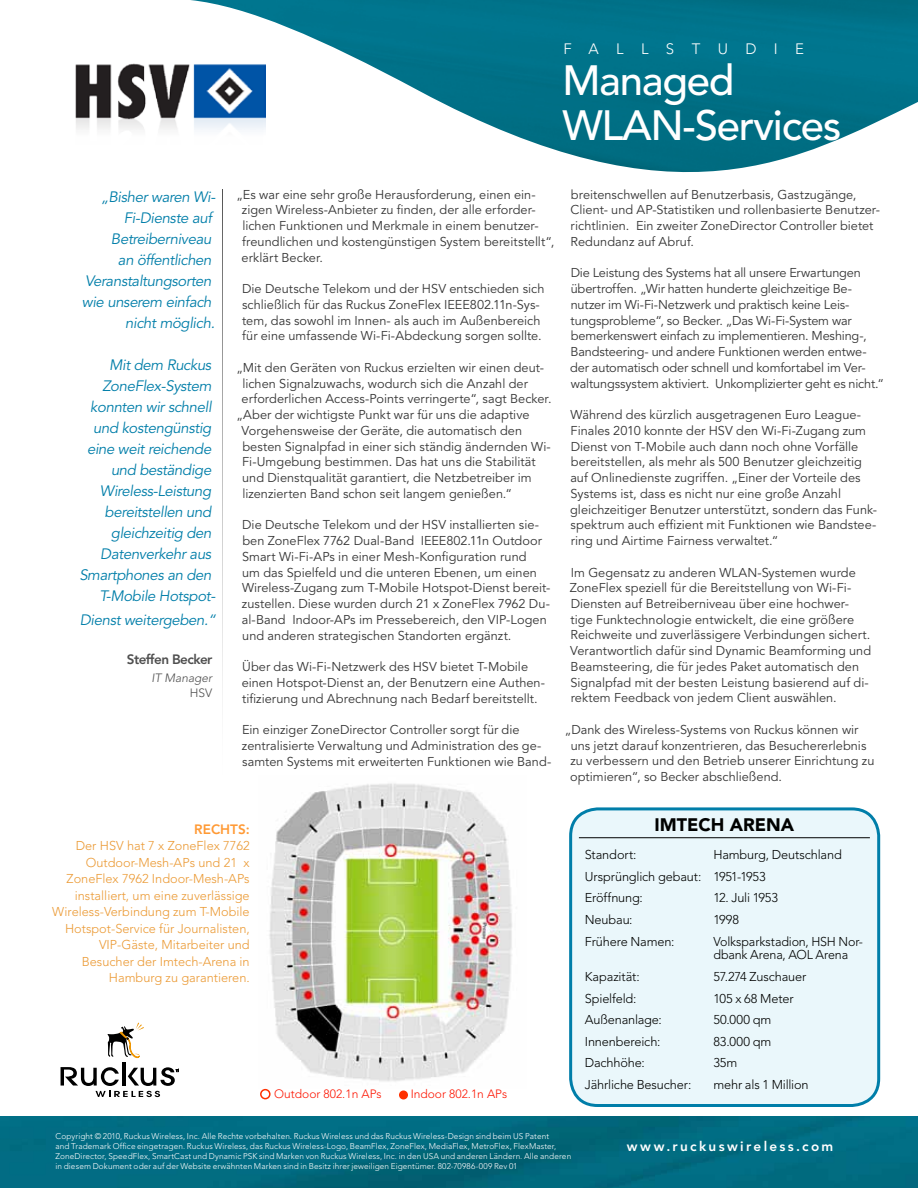
<style>
.page{position:relative;width:918px;height:1188px;background:#fff}
.page>*{position:absolute;margin:0;border:0;box-sizing:border-box;transform-origin:0 0}
.t1{font:500 42px/45px "Avenir LT Std";letter-spacing:-.03em;color:#fff}
.t2{font:900 18px "Avenir LT Std";color:#000100}
.t3{font:italic 15px/21px "Avenir LT Std";letter-spacing:-.025em;color:#007ea9;text-align:right}
.t4{font:300 15px "Avenir LT Std";letter-spacing:1.16em;color:#fff}
.t5{font:800 13.5px "Avenir LT Std";letter-spacing:.17em;color:#fff}
.t6{font:800 13.5px "Avenir LT Std";letter-spacing:-.04em;color:#4f4f4f}
.t7{font:800 13.5px "Avenir LT Std";color:#ff9a35}
.t8{font:12.75px/15.8px "Avenir LT Std";color:#363636}
.t9{font:300 12.75px/21.6px "Avenir LT Std";letter-spacing:-.01em;color:#000100}
.t10{font:300 12.75px/16.5px "Avenir LT Std";color:#eb9a35;text-align:right}
.t11{font:300 12px "Avenir LT Std";color:#fd1603}
.t12{font:italic 300 12px "Avenir LT Std";color:#4f4f4f}
.t13{font:300 12px "Avenir LT Std";color:#4f4f4f}
.t14{font:300 8.25px/9.9px "Avenir LT Std";letter-spacing:.01em;color:#fff}
</style>
<div class="page">
<img style="left:190px;top:0;width:728px;height:173px">
<img style="left:0;top:1117px;width:918px;height:71px">
<svg style="left:107px;top:1023px;width:37px;height:35px"></svg>
<hr style="left:123px;top:1062px;width:3px;height:24px;background:#000">
<svg style="left:61px;top:1067px;width:118px;height:30px"></svg>
<svg style="left:222px;top:189px;width:1px;height:511px"></svg>
<img style="left:75px;top:61px;width:191px;height:84px">
<div style="left:571px;top:809px;width:308px;height:297px;background:#eaf7fb;border-radius:27px"></div>
<hr style="left:579px;top:837px;width:291px;height:1px;background:#000100">
<div style="left:569px;top:807px;width:311px;height:300px;border:3px solid #007ea9;border-radius:27px"></div>
<img style="left:264px;top:783px;width:248px;height:306px">
<div style="left:399px;top:1090px;width:9px;height:10px;background:#ff3000;border-radius:50%"></div>
<div style="left:260px;top:1089px;width:11px;height:10px;border:2px solid #ff3000;border-radius:50%"></div>
<p class="t4" style="left:564px;top:40px;width:242px">Fallstudie</p>
<h1 class="t1" style="left:563px;top:59px;width:280px">Managed<br>WLAN-Services</h1>
<p class="t3" style="left:82px;top:187px;width:135px">„Bisher waren Wi-<br>Fi-Dienste auf<br>Betreiberniveau<br>an öffentlichen<br>Veranstaltungsorten wie unserem einfach nicht möglich.</p>
<p class="t3" style="left:79px;top:355px;width:138px">Mit dem Ruckus<br>ZoneFlex-System konnten wir schnell und kostengünstig eine weit reichende und beständige<br>Wireless-Leistung bereitstellen und gleichzeitig den<br>Datenverkehr aus<br>Smartphones an den<br>T-Mobile Hotspot-</p>
<p class="t3" style="left:80px;top:610px;width:137px">Dienst weitergeben.“</p>
<p class="t6" style="left:127px;top:652px;width:87px">Steffen Becker</p>
<p class="t12" style="left:151px;top:671px;width:62px">IT Manager</p>
<p class="t13" style="left:190px;top:686px;width:24px">HSV</p>
<p class="t8" style="left:242px;top:187px;width:314px;text-indent:-5px">„Es war eine sehr große Herausforderung, einen ein&shy;zigen Wireless-Anbieter zu finden, der alle erforder&shy;lichen Funktionen und Merkmale in einem benutzer&shy;freundlichen und kostengünstigen System bereitstellt“, erklärt Becker.</p>
<p class="t8" style="left:242px;top:281px;width:304px">Die Deutsche Telekom und der HSV entschieden sich schließlich für das Ruckus ZoneFlex IEEE802.11n-Sys&shy;tem, das sowohl im Innen- als auch im Außenbereich für eine umfassende Wi-Fi-Abdeckung sorgen sollte.</p>
<p class="t8" style="left:236px;top:360px;width:309px">„Mit den Geräten von Ruckus erzielten wir einen deut-</p>
<p class="t8" style="left:242px;top:376px;width:287px">lichen Signalzuwachs, wodurch sich die Anzahl der</p>
<p class="t8" style="left:242px;top:391px;width:311px">erforderlichen Access-Points verringerte“, sagt Becker.</p>
<p class="t8" style="left:236px;top:407px;width:295px">„Aber der wichtigste Punkt war für uns die adaptive</p>
<p class="t8" style="left:242px;top:423px;width:282px">Vorgehensweise der Geräte, die automatisch den</p>
<p class="t8" style="left:242px;top:439px;width:310px">besten Signalpfad in einer sich ständig ändernden Wi-</p>
<p class="t8" style="left:242px;top:454px;width:295px">Fi-Umgebung bestimmen. Das hat uns die Stabilität</p>
<p class="t8" style="left:242px;top:470px;width:291px">und Dienstqualität garantiert, die Netzbetreiber im</p>
<p class="t8" style="left:242px;top:486px;width:271px">lizenzierten Band schon seit langem genießen.“</p>
<p class="t8" style="left:242px;top:517px;width:310px">Die Deutsche Telekom und der HSV installierten sie&shy;ben ZoneFlex 7762 Dual-Band IEEE802.11n Outdoor Smart Wi-Fi-APs in einer Mesh-Konfiguration rund<br>um das Spielfeld und die unteren Ebenen, um einen Wireless-Zugang zum T-Mobile Hotspot-Dienst bereit&shy;zustellen. Diese wurden durch 21 x ZoneFlex 7962 Du&shy;al-Band Indoor-APs im Pressebereich, den VIP-Logen und anderen strategischen Standorten ergänzt.</p>
<p class="t8" style="left:242px;top:659px;width:305px">Über das Wi-Fi-Netzwerk des HSV bietet T-Mobile einen Hotspot-Dienst an, der Benutzern eine Authen&shy;tifizierung und Abrechnung nach Bedarf bereitstellt.</p>
<p class="t8" style="left:242px;top:722px;width:311px">Ein einziger ZoneDirector Controller sorgt für die zentralisierte Verwaltung und Administration des ge&shy;samten Systems mit erweiterten Funktionen wie Band-</p>
<p class="t7" style="left:194px;top:821px;width:57px">RECHTS:</p>
<p class="t10" style="left:52px;top:838px;width:199px">Der HSV hat 7 x ZoneFlex 7762<br>Outdoor-Mesh-APs und 21 x<br>ZoneFlex 7962 I ndoor-Mesh-APs installiert, um eine zuverlässige<br>Wireless-Verbindung zum T-Mobile<br>Hotspot-Service für Journalisten,<br>VI P-Gäste, Mitarbeiter und<br>Besucher der I mtech-Arena in<br>Hamburg zu garantieren.</p>
<p class="t11" style="left:274px;top:1087px;width:109px">Outdoor 802.1n APs</p>
<p class="t11" style="left:411px;top:1087px;width:98px">I ndoor 802.1n APs</p>
<p class="t8" style="left:571px;top:187px;width:311px">breitenschwellen auf Benutzerbasis, Gastzugänge, Client- und AP-Statistiken und rollenbasierte Benutzer&shy;richtlinien. Ein zweiter ZoneDirector Controller bietet Redundanz auf Abruf.</p>
<p class="t8" style="left:570px;top:265px;width:315px">Die Leistung des Systems hat all unsere Erwartungen übertroffen. „Wir hatten hunderte gleichzeitige Be&shy;nutzer im Wi-Fi-Netzwerk und praktisch keine Leis&shy;tungsprobleme“, so Becker. „Das Wi-Fi-System war bemerkenswert einfach zu implementieren. Meshing-, Bandsteering- und andere Funktionen werden entwe&shy;der automatisch oder schnell und komfortabel im Ver&shy;waltungssystem aktiviert. Unkomplizierter geht es nicht.“</p>
<p class="t8" style="left:570px;top:407px;width:308px">Während des kürzlich ausgetragenen Euro League-Finales 2010 konnte der HSV den Wi-Fi-Zugang zum Dienst von T-Mobile auch dann noch ohne Vorfälle bereitstellen, als mehr als 500 Benutzer gleichzeitig auf Onlinedienste zugriffen. „Einer der Vorteile des Systems ist, dass es nicht nur eine große Anzahl gleichzeitiger Benutzer unterstützt, sondern das Funk&shy;spektrum auch effizient mit Funktionen wie Bandstee&shy;ring und Airtime Fairness verwaltet.“</p>
<p class="t8" style="left:570px;top:565px;width:303px">Im Gegensatz zu anderen WLAN-Systemen wurde ZoneFlex speziell für die Bereitstellung von Wi-Fi-Diensten auf Betreiberniveau über eine hochwer&shy;tige Funktechnologie entwickelt, die eine größere Reichweite und zuverlässigere Verbindungen sichert.<br>Verantwortlich dafür sind Dynamic Beamforming und Beamsteering, die für jedes Paket automatisch den Signalpfad mit der besten Leistung basierend auf di&shy;rektem Feedback von jedem Client auswählen.</p>
<p class="t8" style="left:570px;top:722px;width:306px;text-indent:-5px">„Dank des Wireless-Systems von Ruckus können wir uns jetzt darauf konzentrieren, das Besuchererlebnis zu verbessern und den Betrieb unserer Einrichtung zu optimieren“, so Becker abschließend.</p>
<h2 class="t2" style="left:655px;top:814px;width:141px">IMTECH ARENA</h2>
<p class="t9" style="left:585px;top:844px;width:53px">Standort:</p>
<p class="t9" style="left:585px;top:844px;width:258px;text-indent:129px">Hamburg, Deutschland<br>U rsprünglich gebaut: 1951-1953<br>Eröffnung:</p>
<p class="t9" style="left:713px;top:887px;width:66px">12. Juli 1953</p>
<p class="t9" style="left:585px;top:909px;width:49px">Neubau:</p>
<p class="t9" style="left:713px;top:909px;width:27px">1998</p>
<p class="t9" style="left:585px;top:931px;width:91px">Frühere Namen:</p>
<p class="t9" style="left:713px;top:935px;width:151px;line-height:13.5px">Volksparkstadion, HSH Nor&shy;dbank Arena, AOL Arena</p>
<p class="t9" style="left:585px;top:966px;width:56px">Kapazität:</p>
<p class="t9" style="left:713px;top:966px;width:94px">57.274 Zuschauer</p>
<p class="t9" style="left:585px;top:987px;width:53px">Spielfeld:</p>
<p class="t9" style="left:713px;top:987px;width:82px">105 x 68 Meter</p>
<p class="t9" style="left:585px;top:1009px;width:79px">Außenanlage:</p>
<p class="t9" style="left:713px;top:1009px;width:60px">50.000 qm</p>
<p class="t9" style="left:585px;top:1031px;width:77px">I nnenbereich:</p>
<p class="t9" style="left:713px;top:1031px;width:60px">83.000 qm</p>
<p class="t9" style="left:585px;top:1052px;width:61px">Dachhöhe:</p>
<p class="t9" style="left:713px;top:1052px;width:26px">35m</p>
<p class="t9" style="left:585px;top:1074px;width:108px">Jährliche Besucher:</p>
<p class="t9" style="left:713px;top:1074px;width:97px">mehr als 1 Million</p>
<p class="t14" style="left:56px;top:1131px;width:502px">Copyright © 2010, Ruckus Wireless, I nc. Alle Rechte vorbehalten. Ruckus Wireless und das Ruckus Wireless-Design sind beim US Patent and Trademark Office eingetragen. Ruckus Wireless, das Ruckus Wireless-Logo, BeamFlex, ZoneFlex, MediaFlex, MetroFlex, FlexMaster,<br>ZoneDirector, SpeedFlex, SmartCast und Dynamic PSK sind Marken von Ruckus Wireless, I nc. in den USA</p>
<p class="t14" style="left:56px;top:1151px;width:517px;text-indent:385px">und anderen Ländern. Alle anderen in diesem Dokument oder auf der Website erwähnten Marken sind in Besitz ihrer jeweiligen Eigentümer. 802-70986-009 Rev 01</p>
<p class="t5" style="left:627px;top:1138px;width:208px">www.ruckuswireless.com</p>
</div>
